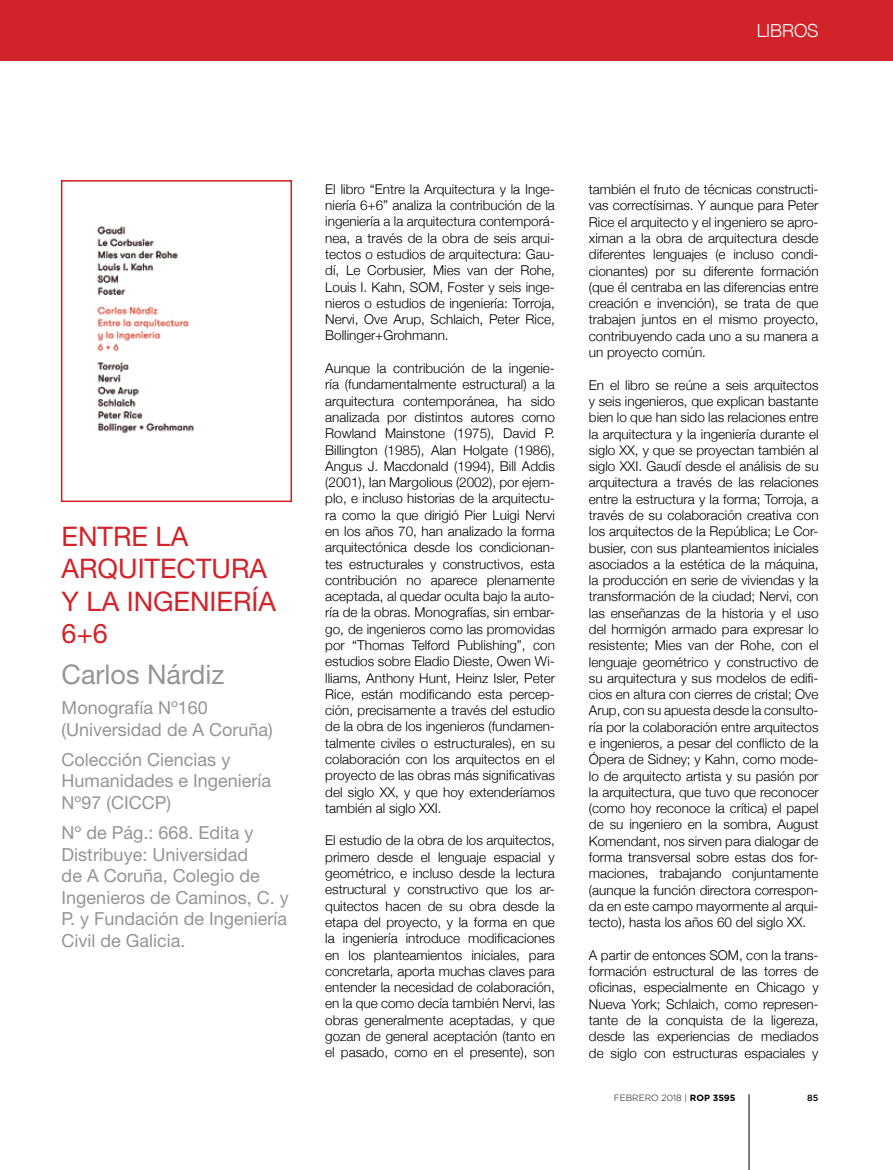
<style>
.page{position:relative;width:893px;height:1170px;background:#fff}
.page>*{position:absolute;margin:0;border:0;box-sizing:border-box;transform-origin:0 0}
.t1{font:27px/32.4px "Helvetica Neue LT Std";color:#d2232a}
.t2{font:27px "Helvetica Neue LT Std";color:#939598}
.t3{font:18px/21.6px "Helvetica Neue LT Std";color:#939598}
.t4{font:300 18px "Helvetica Neue";letter-spacing:-.005em;color:#fff}
.t5{font:300 13.5px/16.4px "Helvetica Neue";color:#000;text-align:justify}
.t6{font:300 9px "Gotham";color:#000}
.t7{font:500 9px "Gotham";color:#000}
.s1{font-weight:700}
</style>
<div class="page">
<hr style="left:749px;top:1094px;width:1px;height:75px;background:#000">
<img style="left:97px;top:226px;width:97px;height:208px">
<div style="left:61px;top:180px;width:231px;height:322px;border:2px solid #d71920"></div>
<div style="left:0;top:0;width:893px;height:60px;background:#d2232a"></div>
<h2 class="t4" style="left:757px;top:16px;width:63px">LIBROS</h2>
<h1 class="t1" style="left:62px;top:519px;width:216px">ENTRE LA<br>ARQUITECTURA<br>Y LA INGENIERÍA<br>6+6</h1>
<h1 class="t2" style="left:62px;top:658px;width:164px">Carlos Nárdiz</h1>
<h2 class="t3" style="left:62px;top:696px;width:213px">Monografía Nº160 (Universidad de A Coruña)</h2>
<h2 class="t3" style="left:62px;top:748px;width:211px">Colección Ciencias y<br>Humanidades e Ingeniería<br>Nº97 (CICCP)</h2>
<h2 class="t3" style="left:62px;top:821px;width:229px">Nº de Pág.: 668. Edita y<br>Distribuye: Universidad<br>de A Coruña, Colegio de<br>Ingenieros de Caminos, C. y<br>P. y Fundación de Ingeniería<br>Civil de Galicia.</h2>
<p class="t5" style="left:325px;top:180px;width:231px">El libro “Entre la Arquitectura y la Inge&shy;niería 6+6” analiza la contribución de la ingeniería a la arquitectura contemporá&shy;nea, a través de la obra de seis arqui&shy;tectos o estudios de arquitectura: Gau&shy;dí, Le Corbusier, Mies van der Rohe, Louis I. Kahn, SOM, Foster y seis inge&shy;nieros o estudios de ingeniería: Torroja, Nervi, Ove Arup, Schlaich, Peter Rice, Bollinger+Grohmann.</p>
<p class="t5" style="left:325px;top:359px;width:231px">Aunque la contribución de la ingenie&shy;ría (fundamentalmente estructural) a la arquitectura contemporánea, ha sido analizada por distintos autores como Rowland Mainstone (1975), David P.<br>Billington (1985), Alan Holgate (1986), Angus J. Macdonald (1994), Bill Addis (2001), Ian Margolious (2002), por ejem&shy;plo, e incluso historias de la arquitectu&shy;ra como la que dirigió Pier Luigi Nervi en los años 70, han analizado la forma arquitectónica desde los condicionan&shy;tes estructurales y constructivos, esta contribución no aparece plenamente aceptada, al quedar oculta bajo la auto&shy;ría de la obras. Monografías, sin embar&shy;go, de ingenieros como las promovidas por “Thomas Telford Publishing”, con estudios sobre Eladio Dieste, Owen Wi&shy;lliams, Anthony Hunt, Heinz Isler, Peter Rice, están modificando esta percep&shy;ción, precisamente a través del estudio de la obra de los ingenieros (fundamen&shy;talmente civiles o estructurales), en su colaboración con los arquitectos en el proyecto de las obras más significativas del siglo XX, y que hoy extenderíamos también al siglo XXI.</p>
<p class="t5" style="left:325px;top:831px;width:231px">El estudio de la obra de los arquitectos, primero desde el lenguaje espacial y geométrico, e incluso desde la lectura estructural y constructivo que los ar&shy;quitectos hacen de su obra desde la etapa del proyecto, y la forma en que la ingeniería introduce modificaciones en los planteamientos iniciales, para concretarla, aporta muchas claves para entender la necesidad de colaboración, en la que como decía también Nervi, las obras generalmente aceptadas, y que gozan de general aceptación (tanto en el pasado, como en el presente), son</p>
<p class="t5" style="left:589px;top:180px;width:231px">también el fruto de técnicas constructi&shy;vas correctísimas. Y aunque para Peter Rice el arquitecto y el ingeniero se apro&shy;ximan a la obra de arquitectura desde diferentes lenguajes (e incluso condi&shy;cionantes) por su diferente formación (que él centraba en las diferencias entre creación e invención), se trata de que trabajen juntos en el mismo proyecto, contribuyendo cada uno a su manera a un proyecto común.</p>
<p class="t5" style="left:589px;top:375px;width:231px">En el libro se reúne a seis arquitectos y seis ingenieros, que explican bastante bien lo que han sido las relaciones entre la arquitectura y la ingeniería durante el siglo XX, y que se proyectan también al siglo XXI. Gaudí desde el análisis de su arquitectura a través de las relaciones entre la estructura y la forma; Torroja, a través de su colaboración creativa con los arquitectos de la República; Le Cor&shy;busier, con sus planteamientos iniciales asociados a la estética de la máquina, la producción en serie de viviendas y la transformación de la ciudad; Nervi, con las enseñanzas de la historia y el uso del hormigón armado para expresar lo resistente; Mies van der Rohe, con el lenguaje geométrico y constructivo de su arquitectura y sus modelos de edifi&shy;cios en altura con cierres de cristal; Ove Arup, con su apuesta desde la consulto&shy;ría por la colaboración entre arquitectos e ingenieros, a pesar del conflicto de la Ópera de Sidney; y Kahn, como mode&shy;lo de arquitecto artista y su pasión por la arquitectura, que tuvo que reconocer (como hoy reconoce la crítica) el papel de su ingeniero en la sombra, August Komendant, nos sirven para dialogar de forma transversal sobre estas dos for&shy;maciones, trabajando conjuntamente (aunque la función directora correspon&shy;da en este campo mayormente al arqui&shy;tecto), hasta los años 60 del siglo XX.</p>
<p class="t5" style="left:589px;top:945px;width:231px">A partir de entonces SOM, con la trans&shy;formación estructural de las torres de oficinas, especialmente en Chicago y Nueva York; Schlaich, como represen&shy;tante de la conquista de la ligereza, desde las experiencias de mediados de siglo con estructuras espaciales y</p>
<p class="t6" style="left:614px;top:1092px;width:123px">FEBRERO 2018 | <span class="s1">ROP 3595</span></p>
<p class="t7" style="left:807px;top:1092px;width:13px">85</p>
</div>
